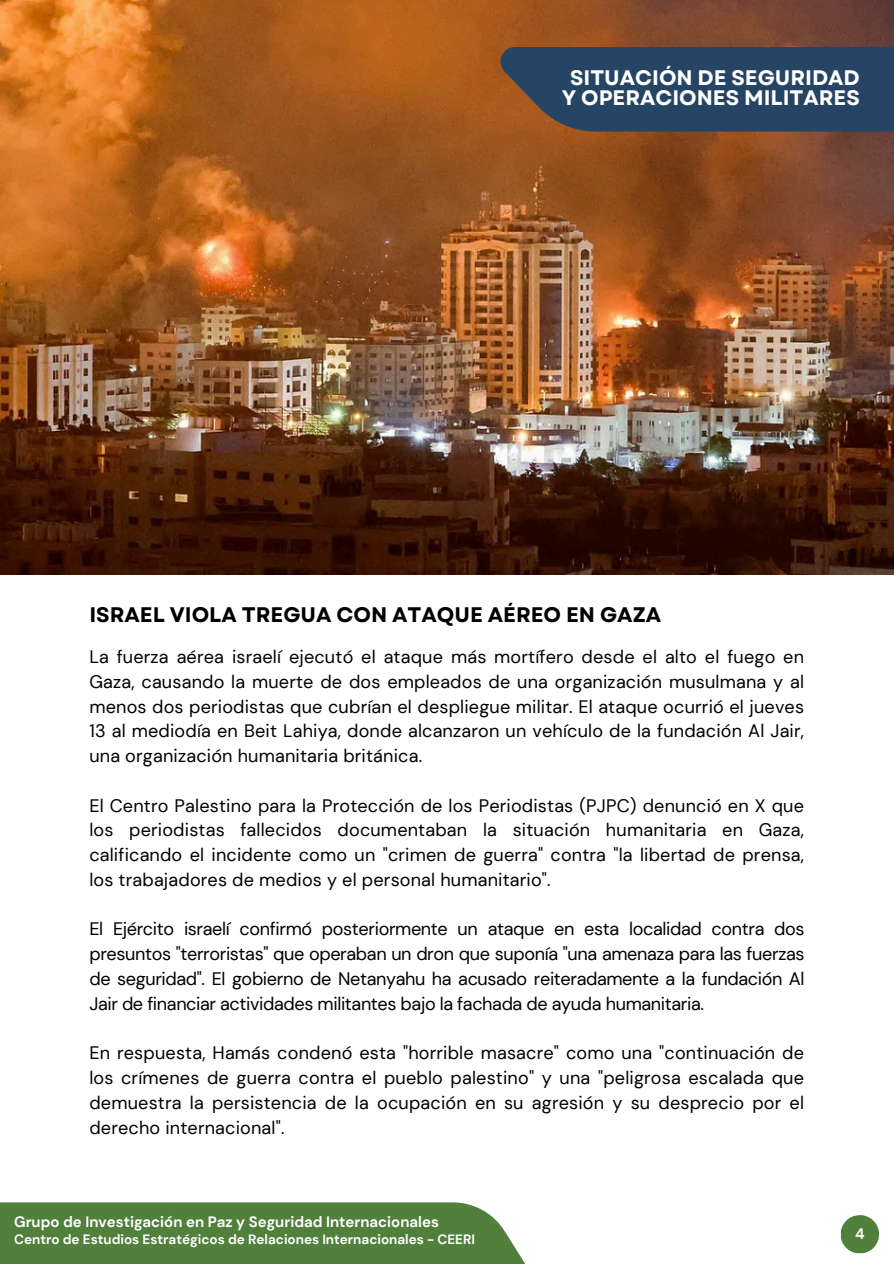
<style>
.page{position:relative;width:894px;height:1264px;background:#fff}
.page>*{position:absolute;margin:0;border:0;box-sizing:border-box;transform-origin:0 0}
.t1{font:700 21px/20.2px "Garet";color:#fff;text-align:center}
.t2{font:700 21px "Garet";color:#000}
.t3{font:18px/24.8px "DM Sans";letter-spacing:.01em;color:#000;text-align:justify}
.t4{font:700 15px "DM Sans";color:#fff}
.t5{font:700 13.5px "DM Sans";color:#fff}
</style>
<div class="page">
<div style="left:0;top:1202px;width:538px;height:61px;background:#51803c"></div>
<img style="left:0;top:0;width:893px;height:574px">
<div style="left:500px;top:47px;width:393px;height:85px;background:#264564"></div>
<svg style="left:840px;top:1215px;width:39px;height:38px"></svg>
<h1 class="t1" style="left:561px;top:67px;width:299px">SITUACIÓN DE SEGURIDAD<br>Y OPERACIONES MILITARES</h1>
<p class="t2" style="left:89px;top:599px;width:573px">ISRAEL VIOLA TREGUA CON ATAQUE AÉREO EN GAZA</p>
<h1 class="t3" style="left:89px;top:644px;width:716px">La fuerza aérea israelí ejecutó el ataque más mortífero desde el alto el fuego en Gaza, causando la muerte de dos empleados de una organización musulmana y al menos dos periodistas que cubrían el despliegue militar. El ataque ocurrió el jueves 13 al mediodía en Beit Lahiya, donde alcanzaron un vehículo de la fundación Al Jair, una organización humanitaria británica.</h1>
<h2 class="t3" style="left:89px;top:793px;width:716px">El Centro Palestino para la Protección de los Periodistas (PJPC) denunció en X que los periodistas fallecidos documentaban la situación humanitaria en Gaza, calificando el incidente como un "crimen de guerra" contra "la libertad de prensa, los trabajadores de medios y el personal humanitario".</h2>
<h2 class="t3" style="left:89px;top:916px;width:716px">El Ejército israelí confirmó posteriormente un ataque en esta localidad contra dos presuntos "terroristas" que operaban un dron que suponía "una amenaza para las fuerzas de seguridad". El gobierno de Netanyahu ha acusado reiteradamente a la fundación Al Jair de financiar actividades militantes bajo la fachada de ayuda humanitaria.</h2>
<h2 class="t3" style="left:89px;top:1040px;width:716px">En respuesta, Hamás condenó esta "horrible masacre" como una "continuación de los crímenes de guerra contra el pueblo palestino" y una "peligrosa escalada que demuestra la persistencia de la ocupación en su agresión y su desprecio por el derecho internacional".</h2>
<h2 class="t4" style="left:14px;top:1212px;width:426px">Grupo de Investigación en Paz y Seguridad Internacionales</h2>
<p class="t5" style="left:14px;top:1230px;width:462px">Centro de Estudios Estratégicos de Relaciones Internacionales - CEERI</p>
</div>
